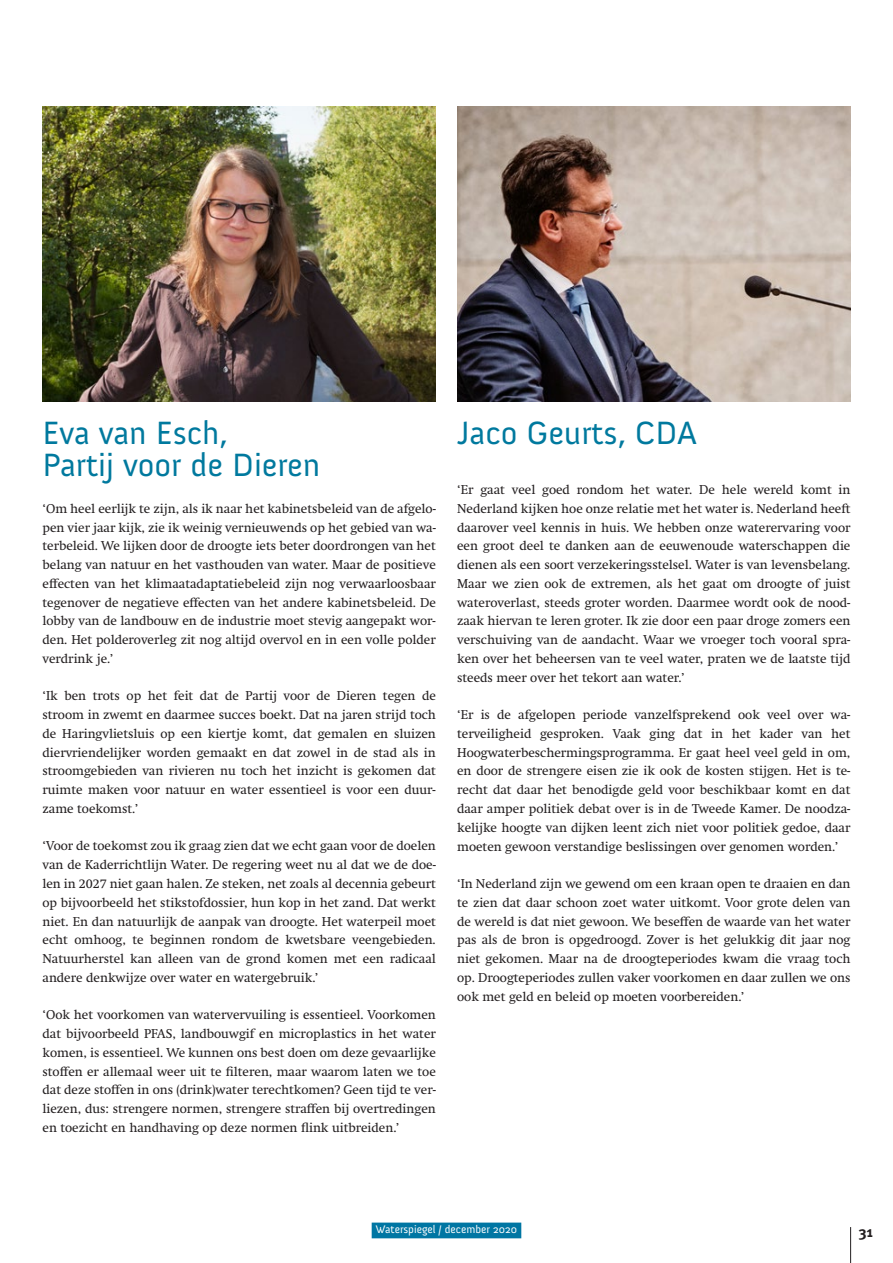
<style>
.page{position:relative;width:893px;height:1263px;background:#fff}
.page>*{position:absolute;margin:0;border:0;box-sizing:border-box;transform-origin:0 0}
.t1{font:33px/31.5px "Anivers";color:#00799e}
.t2{font:700 15px "Meta Plus";color:#231f20}
.t3{font:12.75px/18.8px "Swift";color:#231f20;text-align:justify}
.t4{font:11.25px "Anivers";color:#fff}
</style>
<div class="page">
<hr style="left:850px;top:1227px;width:1px;height:36px;background:#231f20">
<div style="left:372px;top:1222px;width:149px;height:16px;background:#0076a3"></div>
<img style="left:457px;top:106px;width:393px;height:296px">
<img style="left:43px;top:106px;width:393px;height:296px">
<h1 class="t1" style="left:43px;top:418px;width:279px">Eva van Esch,<br>Partij voor de Dieren</h1>
<p class="t3" style="left:43px;top:499px;width:395px">‘Om heel eerlijk te zijn, als ik naar het kabinetsbeleid van de afgelo&shy;pen vier jaar kijk, zie ik weinig vernieuwends op het gebied van wa&shy;terbeleid. We lijken door de droogte iets beter doordrongen van het belang van natuur en het vasthouden van water. Maar de positieve effecten van het klimaatadaptatiebeleid zijn nog verwaarloosbaar tegenover de negatieve effecten van het andere kabinetsbeleid. De lobby van de landbouw en de industrie moet stevig aangepakt wor&shy;den. Het polderoverleg zit nog altijd overvol en in een volle polder verdrink je.’</p>
<p class="t3" style="left:43px;top:687px;width:395px">‘Ik ben trots op het feit dat de Partij voor de Dieren tegen de stroom in zwemt en daarmee succes boekt. Dat na jaren strijd toch de Haringvlietsluis op een kiertje komt, dat gemalen en sluizen diervriendelijker worden gemaakt en dat zowel in de stad als in stroomgebieden van rivieren nu toch het inzicht is gekomen dat ruimte maken voor natuur en water essentieel is voor een duur&shy;zame toekomst.’</p>
<p class="t3" style="left:43px;top:837px;width:395px">‘Voor de toekomst zou ik graag zien dat we echt gaan voor de doelen van de Kaderrichtlijn Water. De regering weet nu al dat we de doe&shy;len in 2027 niet gaan halen. Ze steken, net zoals al decennia gebeurt op bijvoorbeeld het stikstofdossier, hun kop in het zand. Dat werkt niet. En dan natuurlijk de aanpak van droogte. Het waterpeil moet echt omhoog, te beginnen rondom de kwetsbare veengebieden.<br>Natuurherstel kan alleen van de grond komen met een radicaal andere denkwijze over water en watergebruik.’</p>
<p class="t3" style="left:43px;top:1005px;width:395px">‘Ook het voorkomen van watervervuiling is essentieel. Voorkomen dat bijvoorbeeld PFAS, landbouwgif en microplastics in het water komen, is essentieel. We kunnen ons best doen om deze gevaarlijke stoffen er allemaal weer uit te filteren, maar waarom laten we toe dat deze stoffen in ons (drink)water terechtkomen? Geen tijd te ver&shy;liezen, dus: strengere normen, strengere straffen bij overtredingen en toezicht en handhaving op deze normen flink uitbreiden.’</p>
<h1 class="t1" style="left:457px;top:418px;width:241px">Jaco Geurts, CDA</h1>
<p class="t3" style="left:457px;top:480px;width:395px">‘Er gaat veel goed rondom het water. De hele wereld komt in Nederland kijken hoe onze relatie met het water is. Nederland heeft daarover veel kennis in huis. We hebben onze waterervaring voor een groot deel te danken aan de eeuwenoude waterschappen die dienen als een soort verzekeringsstelsel. Water is van levensbelang.<br>Maar we zien ook de extremen, als het gaat om droogte of juist wateroverlast, steeds groter worden. Daarmee wordt ook de nood&shy;zaak hiervan te leren groter. Ik zie door een paar droge zomers een verschuiving van de aandacht. Waar we vroeger toch vooral spra&shy;ken over het beheersen van te veel water, praten we de laatste tijd steeds meer over het tekort aan water.’</p>
<p class="t3" style="left:457px;top:705px;width:395px">‘Er is de afgelopen periode vanzelfsprekend ook veel over wa&shy;terveiligheid gesproken. Vaak ging dat in het kader van het Hoogwaterbeschermingsprogramma. Er gaat heel veel geld in om, en door de strengere eisen zie ik ook de kosten stijgen. Het is te&shy;recht dat daar het benodigde geld voor beschikbaar komt en dat daar amper politiek debat over is in de Tweede Kamer. De noodza&shy;kelijke hoogte van dijken leent zich niet voor politiek gedoe, daar moeten gewoon verstandige beslissingen over genomen worden.’</p>
<p class="t3" style="left:457px;top:874px;width:395px">‘In Nederland zijn we gewend om een kraan open te draaien en dan te zien dat daar schoon zoet water uitkomt. Voor grote delen van de wereld is dat niet gewoon. We beseffen de waarde van het water pas als de bron is opgedroogd. Zover is het gelukkig dit jaar nog niet gekomen. Maar na de droogteperiodes kwam die vraag toch op. Droogteperiodes zullen vaker voorkomen en daar zullen we ons ook met geld en beleid op moeten voorbereiden.’</p>
<p class="t4" style="left:376px;top:1223px;width:143px">Waterspiegel / december 2020</p>
<p class="t2" style="left:859px;top:1223px;width:15px">31</p>
</div>
